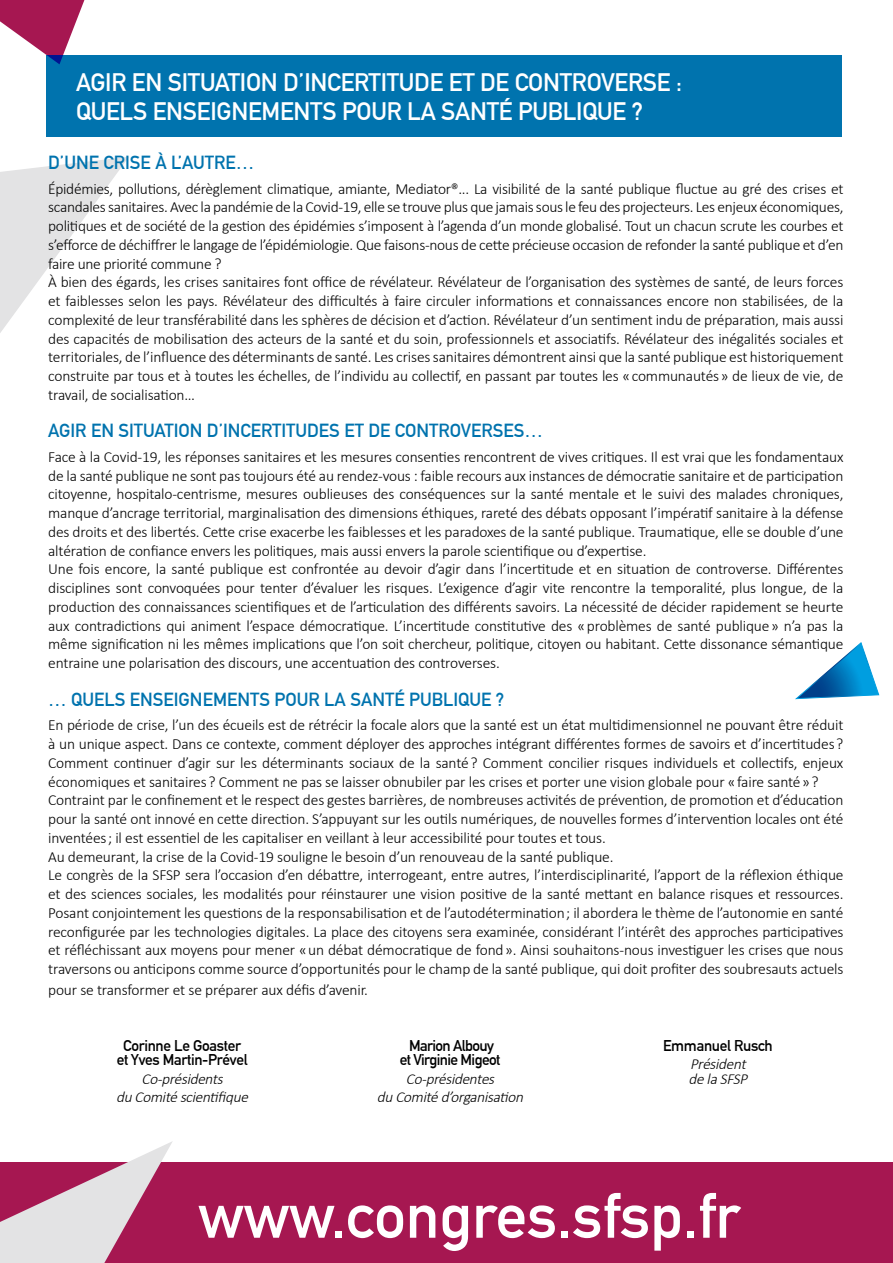
<style>
.page{position:relative;width:893px;height:1263px;background:#fff}
.page>*{position:absolute;margin:0;border:0;box-sizing:border-box;transform-origin:0 0}
.t1{font:700 63px "DIN Alternate";color:#fff}
.t2{font:700 24.75px/29px "DIN Alternate";letter-spacing:-.01em;color:#fff}
.t3{font:700 18.6px "DIN Alternate";color:#0073ae}
.t4{font:300 15.45px/18.8px "Calibri";letter-spacing:-.01em;color:#000}
.t5{font:italic 300 15.3px/18.6px "Calibri";color:#000;text-align:center}
.t6{font:700 15.3px/14.4px "DIN Alternate";letter-spacing:-.02em;color:#000;text-align:center}
.t7{font:700 15.3px/14.4px "DIN Alternate";letter-spacing:-.04em;color:#000;text-align:center}
</style>
<div class="page">
<svg style="left:795px;top:642px;width:85px;height:57px"></svg>
<svg style="left:0;top:157px;width:129px;height:176px"></svg>
<div style="left:47px;top:55px;width:795px;height:82px;background:#0073ae"></div>
<svg style="left:0;top:0;width:85px;height:64px"></svg>
<div style="left:0;top:1162px;width:893px;height:101px;background:#a61751"></div>
<svg style="left:0;top:1141px;width:173px;height:122px"></svg>
<h2 class="t2" style="left:76px;top:66px;width:607px">AGIR EN SITUATION D’INCERTITUDE ET DE CONTROVERSE :<br>QUELS ENSEIGNEMENTS POUR LA SANTÉ PUBLIQUE ?</h2>
<p class="t3" style="left:48px;top:148px;width:208px">D’UNE CRISE À L’AUTRE…</p>
<p class="t4" style="left:48px;top:178px;width:797px">Épidémies, pollutions, dérèglement climatique, amiante, Mediator®... La visibilité de la santé publique fluctue au gré des crises et scandales sanitaires. Avec la pandémie de la Covid-19, elle se trouve plus que jamais sous le feu des projecteurs. Les enjeux économiques, politiques et de société de la gestion des épidémies s’imposent à l’agenda d’un monde globalisé. Tout un chacun scrute les courbes et s’efforce de déchiffrer le langage de l’épidémiologie. Que faisons-nous de cette précieuse occasion de refonder la santé publique et d’en faire une priorité commune ?<br>À bien des égards, les crises sanitaires font office de révélateur. Révélateur de l’organisation des systèmes de santé, de leurs forces et faiblesses selon les pays. Révélateur des difficultés à faire circuler informations et connaissances encore non stabilisées, de la complexité de leur transférabilité dans les sphères de décision et d’action. Révélateur d’un sentiment indu de préparation, mais aussi des capacités de mobilisation des acteurs de la santé et du soin, professionnels et associatifs. Révélateur des inégalités sociales et territoriales, de l’influence des déterminants de santé. Les crises sanitaires démontrent ainsi que la santé publique est historiquement construite par tous et à toutes les échelles, de l’individu au collectif, en passant par toutes les «communautés» de lieux de vie, de travail, de socialisation…</p>
<p class="t3" style="left:48px;top:417px;width:496px">AGIR EN SITUATION D’INCERTITUDES ET DE CONTROVERSES…</p>
<p class="t4" style="left:48px;top:447px;width:797px">Face à la Covid-19, les réponses sanitaires et les mesures consenties rencontrent de vives critiques. Il est vrai que les fondamentaux de la santé publique ne sont pas toujours été au rendez-vous : faible recours aux instances de démocratie sanitaire et de participation citoyenne, hospitalo-centrisme, mesures oublieuses des conséquences sur la santé mentale et le suivi des malades chroniques, manque d’ancrage territorial, marginalisation des dimensions éthiques, rareté des débats opposant l’impératif sanitaire à la défense des droits et des libertés. Cette crise exacerbe les faiblesses et les paradoxes de la santé publique. Traumatique, elle se double d’une altération de confiance envers les politiques, mais aussi envers la parole scientifique ou d’expertise.<br>Une fois encore, la santé publique est confrontée au devoir d’agir dans l’incertitude et en situation de controverse. Différentes disciplines sont convoquées pour tenter d’évaluer les risques. L’exigence d’agir vite rencontre la temporalité, plus longue, de la production des connaissances scientifiques et de l’articulation des différents savoirs. La nécessité de décider rapidement se heurte aux contradictions qui animent l’espace démocratique. L’incertitude constitutive des «problèmes de santé publique» n’a pas la même signification ni les mêmes implications que l’on soit chercheur, politique, citoyen ou habitant. Cette dissonance sémantique entraine une polarisation des discours, une accentuation des controverses.</p>
<p class="t3" style="left:48px;top:685px;width:458px">… QUELS ENSEIGNEMENTS POUR LA SANTÉ PUBLIQUE ?</p>
<p class="t4" style="left:48px;top:715px;width:797px">En période de crise, l’un des écueils est de rétrécir la focale alors que la santé est un état multidimensionnel ne pouvant être réduit à un unique aspect. Dans ce contexte, comment déployer des approches intégrant différentes formes de savoirs et d’incertitudes?<br>Comment continuer d’agir sur les déterminants sociaux de la santé? Comment concilier risques individuels et collectifs, enjeux économiques et sanitaires? Comment ne pas se laisser obnubiler par les crises et porter une vision globale pour «faire santé»?<br>Contraint par le confinement et le respect des gestes barrières, de nombreuses activités de prévention, de promotion et d’éducation pour la santé ont innové en cette direction. S’appuyant sur les outils numériques, de nouvelles formes d’intervention locales ont été inventées; il est essentiel de les capitaliser en veillant à leur accessibilité pour toutes et tous.<br>Au demeurant, la crise de la Covid-19 souligne le besoin d’un renouveau de la santé publique.<br>Le congrès de la SFSP sera l’occasion d’en débattre, interrogeant, entre autres, l’interdisciplinarité, l’apport de la réflexion éthique et des sciences sociales, les modalités pour réinstaurer une vision positive de la santé mettant en balance risques et ressources.<br>Posant conjointement les questions de la responsabilisation et de l’autodétermination; il abordera le thème de l’autonomie en santé reconfigurée par les technologies digitales. La place des citoyens sera examinée, considérant l’intérêt des approches participatives et réfléchissant aux moyens pour mener «un débat démocratique de fond». Ainsi souhaitons-nous investiguer les crises que nous traversons ou anticipons comme source d’opportunités pour le champ de la santé publique, qui doit profiter des soubresauts actuels</p>
<p class="t4" style="left:48px;top:979px;width:321px">pour se transformer et se préparer aux défis d’avenir.</p>
<p class="t6" style="left:117px;top:1037px;width:132px">Corinne Le Goaster et Yves Martin-Prével</p>
<p class="t5" style="left:116px;top:1068px;width:137px">Co-présidents<br>du Comitéscientifique</p>
<p class="t7" style="left:400px;top:1037px;width:102px">Marion Albouy<br>et Virginie Migeot</p>
<p class="t5" style="left:377px;top:1068px;width:151px">Co-présidentes<br>du Comitéd’organisation</p>
<p class="t6" style="left:663px;top:1037px;width:111px">Emmanuel Rusch</p>
<p class="t5" style="left:689px;top:1056px;width:64px;line-height:14.4px;text-align:left">Président delaSFSP</p>
<h1 class="t1" style="left:198px;top:1167px;width:543px">www.congres.sfsp.fr</h1>
</div>
